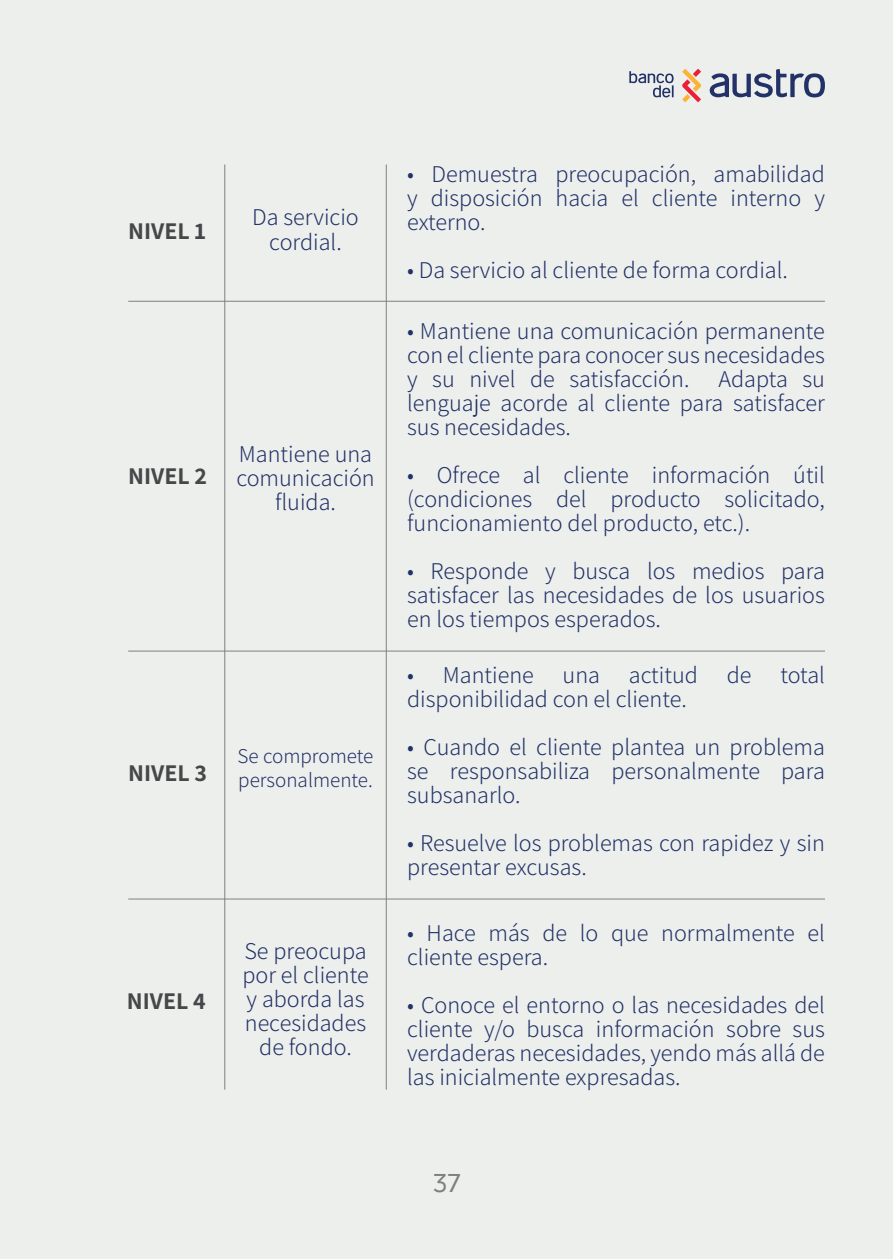
<style>
.page{position:relative;width:893px;height:1259px;background:#edefed}
.page>*{position:absolute;margin:0;border:0;box-sizing:border-box;transform-origin:0 0}
.t1{font:30px "Texta";color:#7d8082}
.t2{font:300 24px/24px "Assistant";color:#213266;text-align:justify}
.t3{font:300 24px/24px "Assistant";color:#223166;text-align:center}
.t4{font:700 24px "Assistant";color:#454849}
.t5{font:300 21px/24px "Assistant";color:#223166}
.s1{color:#213266}
</style>
<div class="page">
<svg style="left:682px;top:69px;width:19px;height:33px"></svg>
<svg style="left:710px;top:69px;width:115px;height:28px"></svg>
<svg style="left:629px;top:71px;width:45px;height:26px"></svg>
<hr style="left:224px;top:164px;width:1px;height:925px;background:#7d8082">
<hr style="left:386px;top:164px;width:1px;height:925px;background:#7d8082">
<hr style="left:128px;top:301px;width:697px;height:1px;background:#7d8082">
<hr style="left:128px;top:650px;width:697px;height:1px;background:#7d8082">
<hr style="left:128px;top:898px;width:697px;height:1px;background:#7d8082">
<p class="t4" style="left:128px;top:214px;width:79px">NIVEL 1</p>
<p class="t3" style="left:252px;top:204px;width:108px">Da servicio cordial.</p>
<p class="t4" style="left:128px;top:459px;width:80px">NIVEL 2</p>
<p class="t3" style="left:236px;top:441px;width:140px">Mantiene una comunicación fluida.</p>
<p class="t4" style="left:128px;top:756px;width:80px">NIVEL 3</p>
<p class="t5" style="left:238px;top:743px;width:137px">Se compromete personalmente.</p>
<p class="t4" style="left:127px;top:985px;width:80px">NIVEL 4</p>
<p class="t3" style="left:242px;top:937px;width:128px">Se preocupa por el cliente y aborda las necesidades de fondo.</p>
<p class="t2" style="left:407px;top:161px;width:419px">• Demuestra preocupación, amabilidad y disposición hacia el cliente interno y externo.</p>
<p class="t2" style="left:407px;top:257px;width:382px">• Da servicio al cliente de forma cordial.</p>
<p class="t3" style="left:407px;top:318px;width:419px;text-align:justify"><span class="s1">•</span> Mantiene una comunicación permanente con el cliente para conocer sus necesidades y su nivel de satisfacción. Adapta su lenguaje acorde al cliente para satisfacer sus necesidades.</p>
<p class="t3" style="left:407px;top:462px;width:419px;text-align:justify"><span class="s1">•</span> Ofrece al cliente información útil (condiciones del producto solicitado, funcionamiento del producto, etc.).</p>
<p class="t3" style="left:407px;top:558px;width:419px;text-align:justify"><span class="s1">•</span> Responde y busca los medios para satisfacer las necesidades de los usuarios en los tiempos esperados.</p>
<p class="t2" style="left:407px;top:661px;width:419px">• Mantiene una actitud de total disponibilidad con el cliente.</p>
<p class="t2" style="left:407px;top:733px;width:419px">• Cuando el cliente plantea un problema se responsabiliza personalmente para subsanarlo.</p>
<p class="t2" style="left:407px;top:829px;width:419px">• Resuelve los problemas con rapidez y sin presentar excusas.</p>
<p class="t2" style="left:407px;top:919px;width:419px">• Hace más de lo que normalmente el cliente espera.</p>
<p class="t2" style="left:407px;top:991px;width:419px">• Conoce el entorno o las necesidades del cliente y/o busca información sobre sus verdaderas necesidades, yendo más allá de las inicialmente expresadas.</p>
<p class="t1" style="left:433px;top:1167px;width:29px">37</p>
</div>
